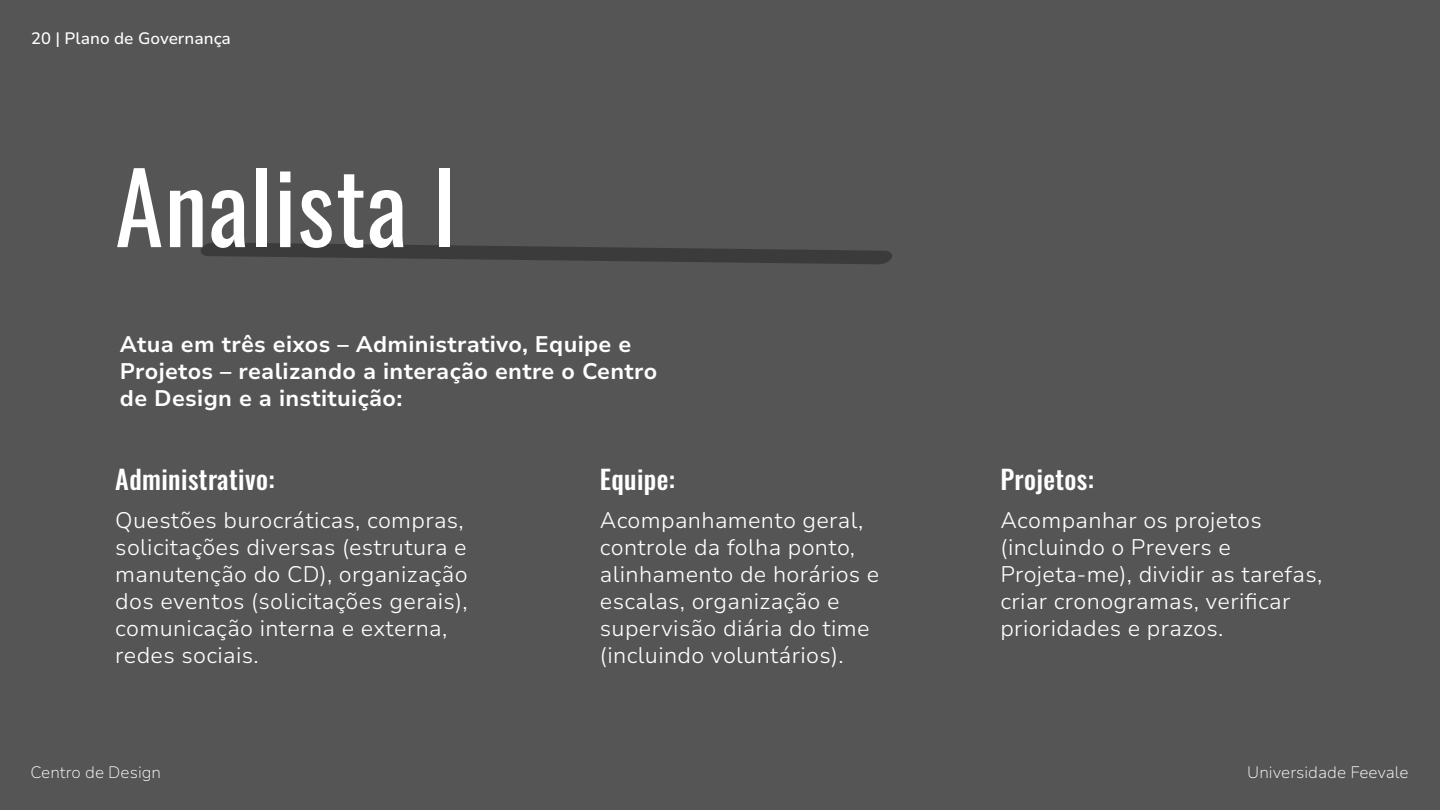
<style>
.page{position:relative;width:1440px;height:810px;background:#555}
.page>*{position:absolute;margin:0;border:0;box-sizing:border-box;transform-origin:0 0}
.t1{font:97.5px "Oswald";letter-spacing:.015em;color:#fff}
.t2{font:500 26.25px "Oswald";letter-spacing:.015em;color:#fff}
.t3{font:300 22.5px/27px "Nunito Sans 10 pt";letter-spacing:.015em;color:#fff}
.t4{font:700 22.5px/27px "Nunito Sans 10 pt";letter-spacing:.015em;color:#fff}
.t5{font:200 16.5px "Nunito Sans 10 pt";color:#fff}
.t6{font:500 16.5px "Nunito Sans 10 pt";color:#fff}
</style>
<div class="page">
<svg style="left:201px;top:242px;width:691px;height:22px"></svg>
<p class="t6" style="left:31px;top:27px;width:201px">20 | Plano de Governança</p>
<h1 class="t1" style="left:115px;top:121px;width:343px">Analista I</h1>
<p class="t4" style="left:120px;top:330px;width:539px">Atua em três eixos – Administrativo, Equipe e<br>Projetos – realizando a interação entre o Centro de Design e a instituição:</p>
<p class="t2" style="left:115px;top:466px;width:161px">Administrativo:</p>
<p class="t2" style="left:600px;top:466px;width:77px">Equipe:</p>
<p class="t2" style="left:1000px;top:466px;width:95px">Projetos:</p>
<p class="t3" style="left:115px;top:506px;width:354px">Questões burocráticas, compras, solicitações diversas (estrutura e manutenção do CD), organização dos eventos (solicitações gerais), comunicação interna e externa, redes sociais.</p>
<p class="t3" style="left:600px;top:506px;width:281px">Acompanhamento geral, controle da folha ponto, alinhamento de horários e escalas, organização e supervisão diária do time (incluindo voluntários).</p>
<p class="t3" style="left:1000px;top:506px;width:324px">Acompanhar os projetos (incluindo o Prevers e<br>Projeta-me), dividir as tarefas, criar cronogramas, verificar prioridades e prazos.</p>
<p class="t5" style="left:31px;top:761px;width:132px">Centro de Design</p>
<p class="t5" style="left:1247px;top:761px;width:163px">Universidade Feevale</p>
</div>
